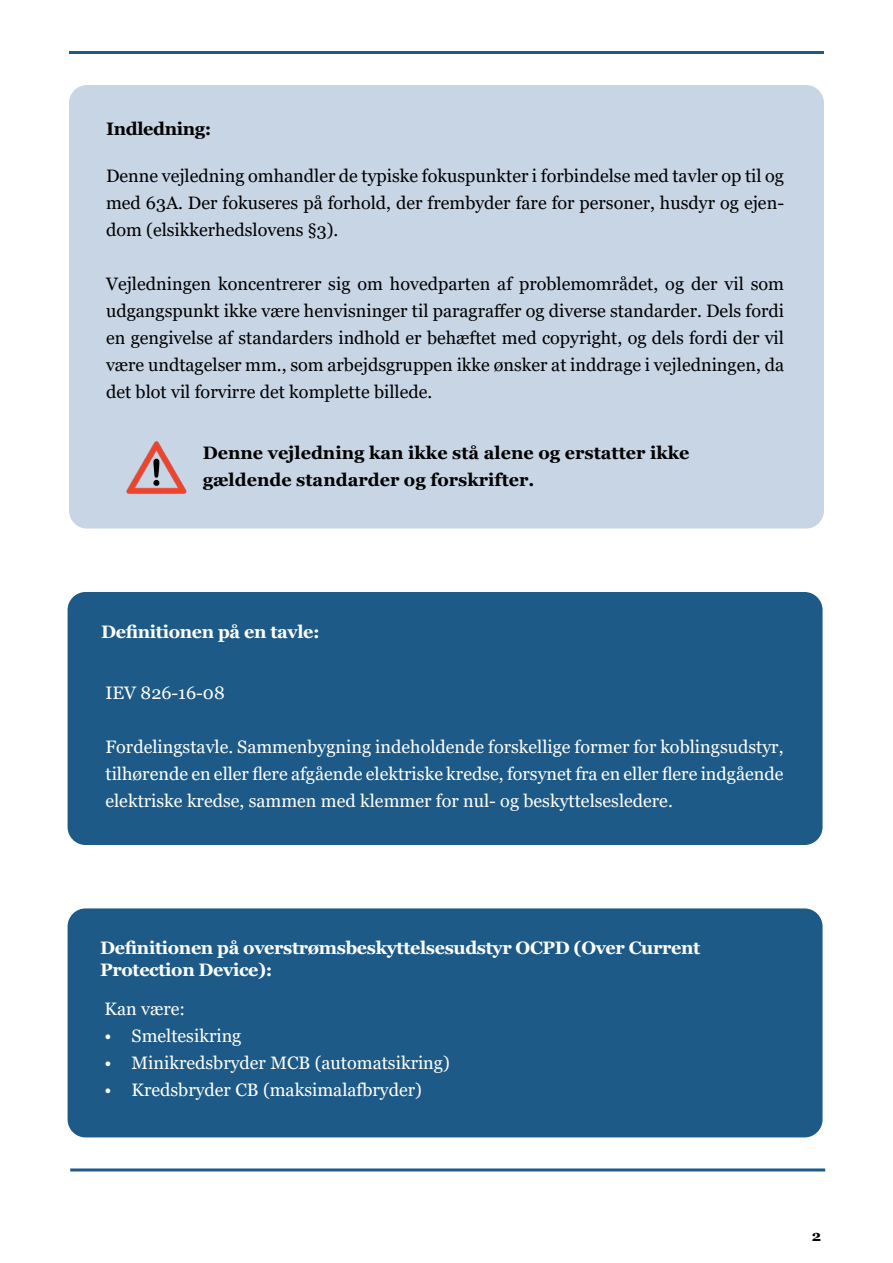
<style>
.page{position:relative;width:893px;height:1263px;background:#fff}
.page>*{position:absolute;margin:0;border:0;box-sizing:border-box;transform-origin:0 0}
.t1{font:18px/27px "Georgia";color:#000;text-align:justify}
.t2{font:18px/27px "Georgia";color:#fff;text-align:justify}
.t3{font:700 18px "Georgia";letter-spacing:-.02em;color:#fff}
.t4{font:700 18px "Georgia";color:#000}
.t5{font:700 18px "Georgia";letter-spacing:-.02em;color:#000}
.t6{font:700 15px "Georgia";color:#000}
</style>
<div class="page">
<hr style="left:69px;top:51px;width:755px;height:3px;background:#1d5a87">
<div style="left:69px;top:85px;width:755px;height:443px;background:#c8d5e5;border-radius:18px"></div>
<hr style="left:70px;top:1168px;width:755px;height:3px;background:#1d5a87">
<div style="left:68px;top:592px;width:754px;height:253px;background:#1d5a87;border-radius:18px"></div>
<img style="left:126px;top:441px;width:61px;height:53px">
<div style="left:68px;top:908px;width:754px;height:229px;background:#1d5a87;border-radius:18px"></div>
<p class="t5" style="left:106px;top:118px;width:107px">Indledning:</p>
<p class="t1" style="left:106px;top:163px;width:679px">Denne vejledning omhandler de typiske fokuspunkter i forbindelse med tavler op til og med 63A. Der fokuseres på forhold, der frembyder fare for personer, husdyr og ejen&shy;dom (elsikkerhedslovens §3).</p>
<p class="t1" style="left:106px;top:271px;width:679px">Vejledningen koncentrerer sig om hovedparten af problemområdet, og der vil som udgangspunkt ikke være henvisninger til paragraffer og diverse standarder. Dels fordi en gengivelse af standarders indhold er behæftet med copyright, og dels fordi der vil være undtagelser mm., som arbejdsgruppen ikke ønsker at inddrage i vejledningen, da det blot vil forvirre det komplette billede.</p>
<p class="t4" style="left:203px;top:441px;width:488px">Denne vejledning kan ikke stå alene og erstatter ikke</p>
<p class="t4" style="left:203px;top:468px;width:333px">gældende standarder og forskrifter.</p>
<p class="t3" style="left:101px;top:621px;width:220px">Definitionen på en tavle:</p>
<p class="t2" style="left:105px;top:680px;width:121px">IEV 826-16-08</p>
<p class="t2" style="left:105px;top:734px;width:679px">Fordelingstavle. Sammenbygning indeholdende forskellige former for koblingsudstyr, tilhørende en eller flere afgående elektriske kredse, forsynet fra en eller flere indgående elektriske kredse, sammen med klemmer for nul- og beskyttelsesledere.</p>
<p class="t3" style="left:100px;top:937px;width:601px">Definitionen på overstrømsbeskyttelsesudstyr OCPD (Over Current</p>
<p class="t3" style="left:100px;top:958px;width:174px">Protection Device):</p>
<p class="t2" style="left:105px;top:996px;width:82px">Kan være:</p>
<p class="t2" style="left:105px;top:1023px;width:138px">• Smeltesikring</p>
<p class="t2" style="left:105px;top:1050px;width:347px">• Minikredsbryder MCB (automatsikring)</p>
<p class="t2" style="left:105px;top:1077px;width:319px">• Kredsbryder CB (maksimalafbryder)</p>
<p class="t6" style="left:812px;top:1226px;width:11px">2</p>
</div>
